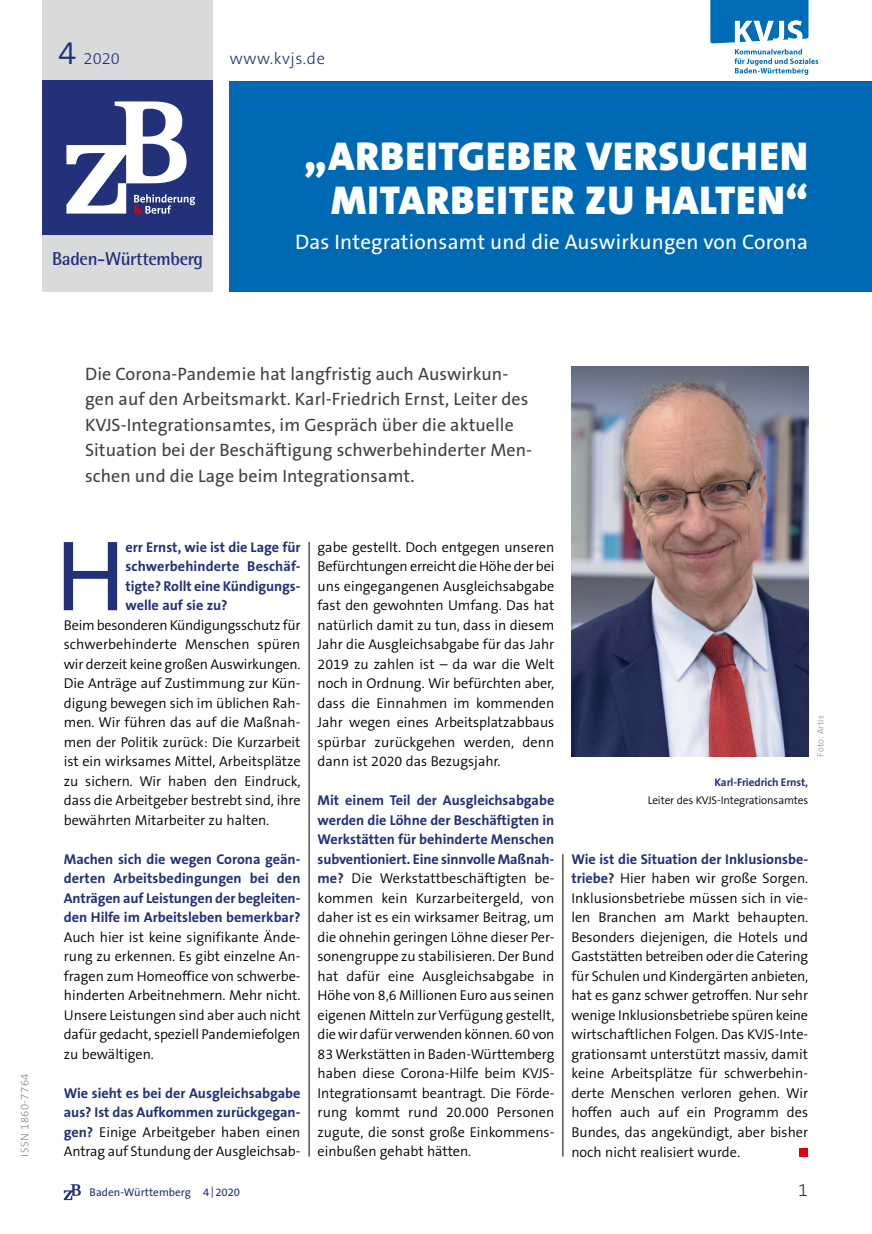
<style>
.page{position:relative;width:872px;height:1234px;background:#fff}
.page>*{position:absolute;margin:0;border:0;box-sizing:border-box;transform-origin:0 0}
.Akzent_Initial{font:100.95px "The Sans B W5 Plain";color:#23307a}
.Headline{font:900 40.5px/43.5px "The Sans B W9";letter-spacing:.025em;color:#fff;text-align:right}
.Subline{font:21px "The Sans B W5 Plain";letter-spacing:.01em;color:#fff}
.t1{font:700 18.75px "Rotis Semi Sans Std";letter-spacing:-.02em;color:#23307a}
.Anleser_zentriert{font:18px/25.5px "The Sans B W5 Plain";letter-spacing:.005em;color:#414140}
.t2{font:300 18px "The Sans B W3";color:#23307a}
.t3{font:300 16.5px "The Sans B W3";letter-spacing:.035em;color:#23307a}
.Copytext{font:300 14.25px/19.5px "The Sans B W4";color:#000;text-align:justify}
.Copytext-2{font:700 14.25px/19.5px "The Sans B W7";color:#23307a;text-align:justify}
.Akzent_Initial-2{font:700 14.25px/19.5px "The Sans B W7";letter-spacing:-.005em;color:#23307a;text-align:justify}
.t4{font:300 11.25px/18px "The Sans B W4";letter-spacing:-.01em;color:#000;text-align:right}
.t5{font:11.25px "The Sans B W5 Plain";color:#23307a}
.t6{font:300 11.25px "The Sans B W3";letter-spacing:.035em;color:#878786}
.t7{font:300 9px "The Sans B W4";letter-spacing:.015em;color:#9c9d9d}
.s1{font-family:"The Sans B W4";font-size:33px}
.s2{font-family:"The Sans B W7";font-weight:700;color:#23307a}
.s3{font-family:"The Sans B W4";font-weight:300;color:#000}
</style>
<div class="page">
<div style="left:230px;top:81px;width:642px;height:210px;background:#0069b4"></div>
<div style="left:43px;top:0;width:170px;height:291px;background:#d8dadc"></div>
<svg style="left:734px;top:49px;width:84px;height:26px"></svg>
<svg style="left:710px;top:0;width:98px;height:43px"></svg>
<div style="left:799px;top:1147px;width:9px;height:9px;background:#e3000f"></div>
<div style="left:43px;top:80px;width:170px;height:155px;background:#23307a"></div>
<svg style="left:66px;top:101px;width:129px;height:113px"></svg>
<img style="left:571px;top:366px;width:237px;height:390px">
<svg style="left:64px;top:1184px;width:17px;height:15px"></svg>
<hr style="left:309px;top:542px;width:1px;height:614px;background:#000">
<hr style="left:562px;top:854px;width:1px;height:302px;background:#000">
<p class="t3" style="left:58px;top:48px;width:63px"><span class="s1">4</span> 2020</p>
<p class="t3" style="left:230px;top:48px;width:97px">www.kvjs.de</p>
<p class="t1" style="left:52px;top:247px;width:153px">Baden-Württemberg</p>
<h1 class="Headline" style="left:304px;top:135px;width:505px">„ARBEITGEBER VERSUCHEN<br>MITARBEITER ZU HALTEN“</h1>
<p class="Subline" style="left:295px;top:229px;width:514px">Das Integrationsamt und die Auswirkungen von Corona</p>
<p class="t6" style="left:17px;top:1156px;width:85px;rotate:-90deg">ISSN 1860-7764</p>
<p class="Anleser_zentriert" style="left:85px;top:361px;width:449px">Die Corona-Pandemie hat langfristig auch Auswirkun&shy;gen auf den Arbeitsmarkt. Karl-Friedrich Ernst, Leiter des KVJS-Integrationsamtes, im Gespräch über die aktuelle Situation bei der Beschäftigung schwerbehinderter Men&shy;schen und die Lage beim Integrationsamt.</p>
<p class="Akzent_Initial" style="left:55px;top:511px;width:72px">H</p>
<p class="Akzent_Initial-2" style="left:126px;top:537px;width:176px">err Ernst, wie ist die Lage für schwerbehinderte Beschäf&shy;tigte? Rollt eine Kündigungs&shy;welle auf sie zu?</p>
<p class="Copytext" style="left:64px;top:615px;width:238px">Beim besonderen Kündigungsschutz für schwerbehinderte Menschen spüren wir derzeit keine großen Auswirkungen.<br>Die Anträge auf Zustimmung zur Kün&shy;digung bewegen sich im üblichen Rah&shy;men. Wir führen das auf die Maßnah&shy;men der Politik zurück: Die Kurzarbeit ist ein wirksames Mittel, Arbeitsplätze zu sichern. Wir haben den Eindruck, dass die Arbeitgeber bestrebt sind, ihre bewährten Mitarbeiter zu halten.</p>
<p class="Copytext" style="left:64px;top:849px;width:238px"><span class="s2">Machen sich die wegen Corona geän&shy;derten Arbeitsbedingungen bei den Anträgen auf Leistungen der begleiten&shy;den Hilfe im Arbeitsleben bemerkbar?<br></span>Auch hier ist keine signifikante Ände&shy;rung zu erkennen. Es gibt einzelne An&shy;fragen zum Homeoffice von schwerbe&shy;hinderten Arbeitnehmern. Mehr nicht.<br>Unsere Leistungen sind aber auch nicht dafür gedacht, speziell Pandemiefolgen zu bewältigen.</p>
<p class="Copytext-2" style="left:64px;top:1083px;width:238px">Wie sieht es bei der Ausgleichsabgabe aus? Ist das Aufkommen zurückgegan&shy;gen? <span class="s3">Einige Arbeitgeber haben einen Antrag auf Stundung der Ausgleichsab-</span></p>
<p class="Copytext" style="left:317px;top:537px;width:238px">gabe gestellt. Doch entgegen unseren Befürchtungen erreicht die Höhe der bei uns eingegangenen Ausgleichsabgabe fast den gewohnten Umfang. Das hat natürlich damit zu tun, dass in diesem Jahr die Ausgleichsabgabe für das Jahr 2019 zu zahlen ist – da war die Welt noch in Ordnung. Wir befürchten aber, dass die Einnahmen im kommenden Jahr wegen eines Arbeitsplatzabbaus spürbar zurückgehen werden, denn dann ist 2020 das Bezugsjahr.</p>
<p class="Copytext" style="left:317px;top:790px;width:238px"><span class="s2">Mit einem Teil der Ausgleichsabgabe werden die Löhne der Beschäftigten in Werkstätten für behinderte Menschen subventioniert. Eine sinnvolle Maßnah&shy;me?</span> Die Werkstattbeschäftigten be&shy;kommen kein Kurzarbeitergeld, von daher ist es ein wirksamer Beitrag, um die ohnehin geringen Löhne dieser Per&shy;sonengruppe zu stabilisieren. Der Bund hat dafür eine Ausgleichsabgabe in Höhe von 8,6 Millionen Euro aus seinen eigenen Mitteln zur Verfügung gestellt, die wir dafür verwenden können. 60 von 83 Werkstätten in Baden-Württemberg haben diese Corona-Hilfe beim KVJS-Integrationsamt beantragt. Die Förde&shy;rung kommt rund 20.000 Personen zugute, die sonst große Einkommens&shy;einbußen gehabt hätten.</p>
<p class="t7" style="left:814px;top:756px;width:43px;rotate:-90deg">Foto: Artis</p>
<p class="t4" style="left:648px;top:773px;width:162px"><span class="s2">Karl-Friedrich Ernst,<br></span>Leiter des KVJS-Integrationsamtes</p>
<p class="Copytext" style="left:571px;top:848px;width:238px"><span class="s2">Wie ist die Situation der Inklusionsbe&shy;triebe?</span> Hier haben wir große Sorgen.<br>Inklusionsbetriebe müssen sich in vie&shy;len Branchen am Markt behaupten.<br>Besonders diejenigen, die Hotels und Gaststätten betreiben oder die Catering für Schulen und Kindergärten anbieten, hat es ganz schwer getroffen. Nur sehr wenige Inklusionsbetriebe spüren keine wirtschaftlichen Folgen. Das KVJS-Inte&shy;grationsamt unterstützt massiv, damit keine Arbeitsplätze für schwerbehin&shy;derte Menschen verloren gehen. Wir hoffen auch auf ein Programm des Bundes, das angekündigt, aber bisher noch nicht realisiert wurde.</p>
<p class="t5" style="left:90px;top:1184px;width:152px">Baden-Württemberg 4|2020</p>
<p class="t2" style="left:798px;top:1177px;width:11px">1</p>
</div>
